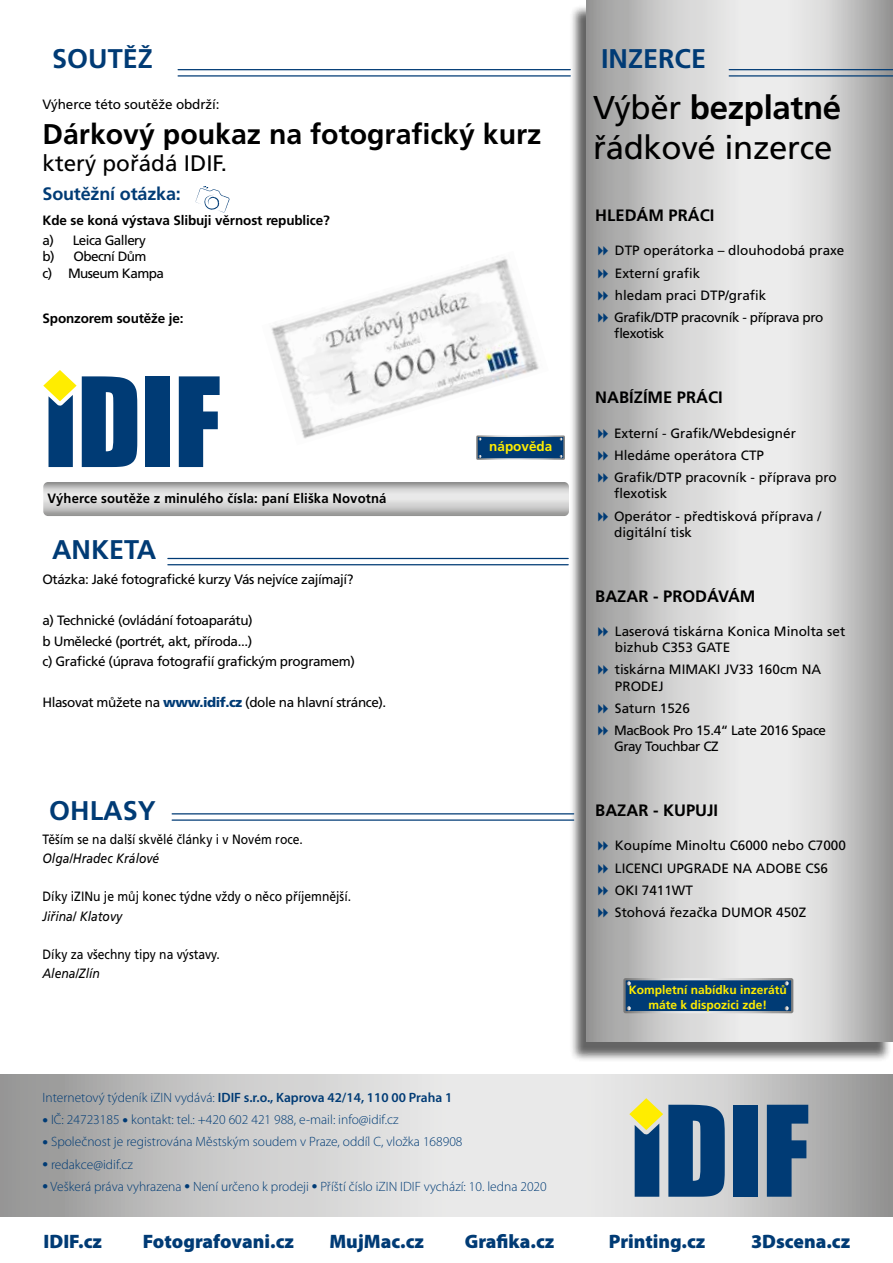
<style>
.page{position:relative;width:893px;height:1263px;background:#fff}
.page>*{position:absolute;margin:0;border:0;box-sizing:border-box;transform-origin:0 0}
.t1{font:33px/39.6px "Frutiger CE";letter-spacing:-.01em;color:#000}
.t2{font:700 28.5px "Frutiger CE";color:#000}
.t3{font:700 27px "Frutiger CE";color:#003b75}
.t4{font:22.5px "Frutiger CE";color:#000}
.t5{font:900 19.5px "Myriad Pro";color:#003b75}
.t6{font:700 18px "Frutiger CE";letter-spacing:-.01em;color:#003b75}
.t7{font:700 16.5px "Frutiger CE";color:#000}
.t8{font:13.5px/22.2px "Frutiger CE";color:#000}
.t9{font:13.5px/20.4px "Frutiger CE";letter-spacing:-.03em;color:#000}
.t10{font:300 13.5px "Myriad Pro";color:#003b75}
.t11{font:13.5px "Frutiger CE";color:#000;scale:.9 1}
.t12{font:600 13.5px "Myriad Pro";color:#003b75}
.t13{font:700 13.5px "Frutiger CE";letter-spacing:-.01em;color:#000}
.t14{font:700 13.5px "Frutiger CE";letter-spacing:.01em;color:#000}
.t15{font:italic 13.5px "Frutiger CE";color:#000;scale:.9 1}
.t16{font:13.5px/16.2px "Frutiger CE";letter-spacing:-.04em;color:#000}
.t17{font:700 13.5px "Frutiger CE";color:#ffed00}
.t18{font:700 12px/14.4px "Frutiger CE";color:#ffed00;text-align:center}
.s1{font-weight:900;color:#003b75}
.s2{font-weight:300}
.s3{font-weight:700}
</style>
<div class="page">
<svg style="left:0;top:1075px;width:893px;height:142px;background:#c9c9c9"></svg>
<div style="left:569px;top:4px;width:324px;height:1058px;background:#000;opacity:.75"></div>
<svg style="left:586px;top:0;width:307px;height:1042px;background:#cccccb"></svg>
<svg style="left:767px;top:1105px;width:41px;height:92px;background:#2d5985"></svg>
<div style="left:733px;top:1105px;width:25px;height:92px;background:#003b75"></div>
<svg style="left:629px;top:1098px;width:96px;height:99px;background:#4f748c"></svg>
<hr style="left:178px;top:75px;width:392px;height:2px;background:#003b75">
<hr style="left:178px;top:69px;width:392px;height:1px;background:#003b75">
<hr style="left:729px;top:75px;width:164px;height:2px;background:#003b75">
<hr style="left:729px;top:69px;width:164px;height:1px;background:#003b75">
<hr style="left:172px;top:819px;width:402px;height:2px;background:#003b75">
<hr style="left:172px;top:813px;width:402px;height:1px;background:#003b75">
<hr style="left:168px;top:564px;width:400px;height:1px;background:#003b75">
<hr style="left:168px;top:558px;width:400px;height:1px;background:#003b75">
<svg style="left:196px;top:186px;width:33px;height:26px"></svg>
<svg style="left:179px;top:376px;width:41px;height:91px"></svg>
<div style="left:146px;top:376px;width:24px;height:91px;background:#003b75"></div>
<svg style="left:43px;top:370px;width:94px;height:97px"></svg>
<svg style="left:43px;top:482px;width:526px;height:34px;background:#c7c7c7"></svg>
<img style="left:271px;top:258px;width:268px;height:181px">
<div style="left:477px;top:436px;width:87px;height:23px;background:#003b75"></div>
<div style="left:476px;top:435px;width:89px;height:25px;border:2px solid #fff"></div>
<div style="left:624px;top:979px;width:168px;height:33px;background:#003b75"></div>
<div style="left:623px;top:978px;width:170px;height:35px;border:2px solid #fff"></div>
<svg style="left:627px;top:981px;width:4px;height:4px"></svg>
<svg style="left:627px;top:1006px;width:4px;height:4px"></svg>
<svg style="left:785px;top:981px;width:4px;height:4px"></svg>
<svg style="left:785px;top:1006px;width:4px;height:4px"></svg>
<svg style="left:599px;top:246px;width:9px;height:10px"></svg>
<svg style="left:599px;top:269px;width:9px;height:9px"></svg>
<svg style="left:599px;top:291px;width:9px;height:9px"></svg>
<svg style="left:599px;top:313px;width:9px;height:10px"></svg>
<svg style="left:599px;top:428px;width:9px;height:10px"></svg>
<svg style="left:599px;top:451px;width:9px;height:9px"></svg>
<svg style="left:599px;top:473px;width:9px;height:9px"></svg>
<svg style="left:599px;top:511px;width:9px;height:10px"></svg>
<svg style="left:599px;top:627px;width:9px;height:9px"></svg>
<svg style="left:599px;top:665px;width:9px;height:10px"></svg>
<svg style="left:599px;top:704px;width:9px;height:9px"></svg>
<svg style="left:599px;top:726px;width:9px;height:9px"></svg>
<svg style="left:599px;top:841px;width:9px;height:10px"></svg>
<svg style="left:599px;top:864px;width:9px;height:9px"></svg>
<svg style="left:599px;top:886px;width:9px;height:9px"></svg>
<svg style="left:599px;top:908px;width:9px;height:10px"></svg>
<h3 class="t3" style="left:52px;top:43px;width:102px">SOUTĚŽ</h3>
<h3 class="t3" style="left:601px;top:43px;width:107px">INZERCE</h3>
<p class="t8" style="left:43px;top:94px;width:178px">Výherce této soutěže obdrží:</p>
<h2 class="t2" style="left:43px;top:117px;width:500px">Dárkový poukaz na fotografický kurz</h2>
<h3 class="t4" style="left:43px;top:150px;width:186px">který pořádá IDIF.</h3>
<h3 class="t6" style="left:43px;top:184px;width:140px">Soutěžní otázka:</h3>
<p class="t13" style="left:43px;top:212px;width:289px">Kde se koná výstava Slibuji věrnost republice?</p>
<p class="t16" style="left:43px;top:232px;width:123px">a) Leica Gallery<br>b) Obecní Dům<br>c) Museum Kampa</p>
<p class="t13" style="left:43px;top:311px;width:143px">Sponzorem soutěže je:</p>
<p class="t14" style="left:48px;top:491px;width:340px">Výherce soutěže z minulého čísla: paní Eliška Novotná</p>
<h3 class="t3" style="left:52px;top:535px;width:106px">ANKETA</h3>
<p class="t9" style="left:43px;top:569px;width:313px">Otázka: Jaké fotografické kurzy Vás nejvíce zajímají?</p>
<p class="t9" style="left:43px;top:610px;width:314px">a) Technické (ovládání fotoaparátu)<br>b Umělecké (portrét, akt, příroda...)<br>c) Grafické (úprava fotografií grafickým programem)</p>
<p class="t9" style="left:43px;top:692px;width:345px">Hlasovat můžete na <span class="s1">www.idif.cz</span> (dole na hlavní stránce).</p>
<h3 class="t3" style="left:49px;top:795px;width:108px">OHLASY</h3>
<p class="t11" style="left:43px;top:831px;width:291px">Těším se na další skvělé články i v Novém roce.</p>
<p class="t15" style="left:43px;top:850px;width:131px">Olga/Hradec Králové</p>
<p class="t11" style="left:43px;top:889px;width:344px">Díky iZINu je můj konec týdne vždy o něco příjemnější.</p>
<p class="t15" style="left:43px;top:908px;width:90px">Jiřina/ Klatovy</p>
<p class="t11" style="left:43px;top:947px;width:199px">Díky za všechny tipy na výstavy.</p>
<p class="t15" style="left:43px;top:966px;width:65px">Alena/Zlín</p>
<p class="t17" style="left:489px;top:439px;width:65px">nápověda</p>
<p class="t12" style="left:43px;top:1089px;width:411px"><span class="s2">Internetový týdeník iZIN vydává:</span> IDIF s.r.o., Kaprova 42/14, 110 00 Praha 1</p>
<p class="t10" style="left:43px;top:1111px;width:357px">● IČ: 24723185 ● kontakt: tel.: +420 602 421 988, e-mail: info@idif.cz</p>
<p class="t10" style="left:43px;top:1134px;width:422px">● Společnost je registrována Městským soudem v Praze, oddíl C, vložka 168908</p>
<p class="t10" style="left:43px;top:1156px;width:92px">● redakce@idif.cz</p>
<p class="t10" style="left:43px;top:1178px;width:506px">● Veškerá práva vyhrazena ● Není určeno k prodeji ● Příští číslo iZIN IDIF vychází: 10. ledna 2020</p>
<h1 class="t1" style="left:593px;top:88px;width:250px">Výběr <span class="s3">bezplatné </span>řádkové inzerce</h1>
<p class="t7" style="left:595px;top:206px;width:121px">HLEDÁM PRÁCI</p>
<p class="t8" style="left:614px;top:240px;width:232px">DTP operátorka – dlouhodobá praxe<br>Externí grafik<br>hledam praci DTP/grafik<br>Grafik/DTP pracovník - příprava pro</p>
<p class="t9" style="left:614px;top:323px;width:52px">flexotisk</p>
<p class="t7" style="left:595px;top:388px;width:129px">NABÍZÍME PRÁCI</p>
<p class="t8" style="left:614px;top:422px;width:224px">Externí - Grafik/Webdesignér<br>Hledáme operátora CTP<br>Grafik/DTP pracovník - příprava pro</p>
<p class="t8" style="left:614px;top:482px;width:209px">flexotisk<br>Operátor - předtisková příprava /</p>
<p class="t8" style="left:614px;top:521px;width:80px">digitální tisk</p>
<p class="t7" style="left:595px;top:586px;width:162px">BAZAR - PRODÁVÁM</p>
<p class="t8" style="left:615px;top:623px;width:232px;line-height:16.2px">Laserová tiskárna Konica Minolta set bizhub C353 GATE</p>
<p class="t8" style="left:615px;top:661px;width:208px;line-height:16.2px">tiskárna MIMAKI JV33 160cm NA<br>PRODEJ</p>
<p class="t9" style="left:614px;top:697px;width:214px;line-height:22.2px">Saturn 1526<br>MacBook Pro 15.4“ Late 2016 Space</p>
<p class="t9" style="left:614px;top:736px;width:106px">Gray Touchbar CZ</p>
<p class="t7" style="left:595px;top:801px;width:124px">BAZAR - KUPUJI</p>
<p class="t8" style="left:615px;top:835px;width:233px">Koupíme Minoltu C6000 nebo C7000<br>LICENCI UPGRADE NA ADOBE CS6<br>OKI 7411WT<br>Stohová řezačka DUMOR 450Z</p>
<p class="t18" style="left:629px;top:983px;width:160px">Kompletní nabídku inzerátů máte k dispozici zde!</p>
<h3 class="t5" style="left:44px;top:1228px;width:60px">IDIF.cz</h3>
<h3 class="t5" style="left:143px;top:1228px;width:153px">Fotografovani.cz</h3>
<h3 class="t5" style="left:329px;top:1228px;width:96px">MujMac.cz</h3>
<h3 class="t5" style="left:465px;top:1228px;width:91px">Grafika.cz</h3>
<h3 class="t5" style="left:609px;top:1228px;width:98px">Printing.cz</h3>
<h3 class="t5" style="left:751px;top:1228px;width:101px">3Dscena.cz</h3>
</div>
